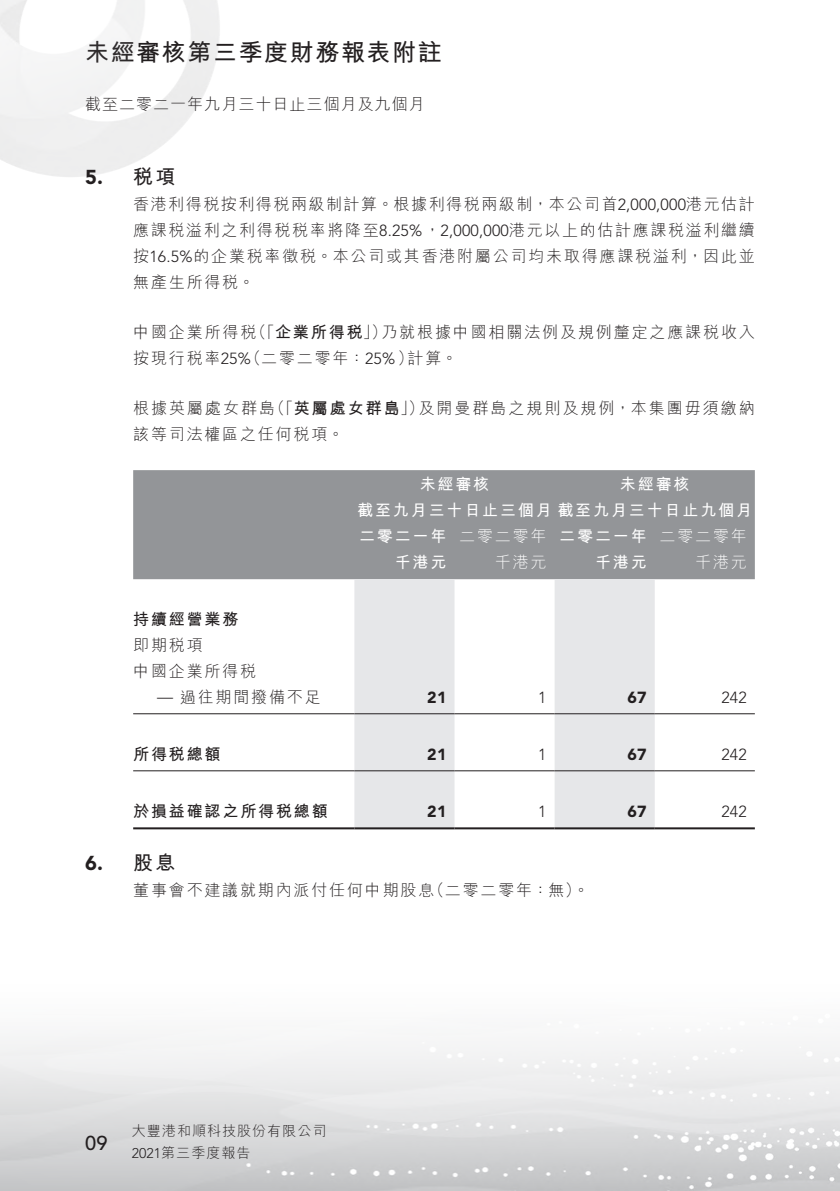
<style>
.page{position:relative;width:840px;height:1191px;background:#fff}
.page>*{position:absolute;margin:0;border:0;box-sizing:border-box;transform-origin:0 0}
.t1{font:700 24px "M Hei HK";letter-spacing:.065em;color:#231f20}
._03_H1{font:700 20px "M Hei HK";color:#231f20}
._03_H1-2{font:900 20px "Avenir LT Std";color:#231f20}
.t2{font:500 20px "Avenir LT Std";color:#231f20}
._12___P2{font:300 16px/26px "M Hei HK";letter-spacing:.115em;color:#231f20;text-align:justify}
._01_Body_Text{font:700 16px "M Hei HK";letter-spacing:.115em;color:#fff}
._01_Body_Text-2{font:700 16px "M Hei HK";letter-spacing:.115em;color:#231f20}
._12___P2-2{font:300 16px "M Hei HK";letter-spacing:.065em;color:#231f20}
._12___P2-3{font:700 16px "M Hei HK";letter-spacing:.125em;color:#231f20}
._01_Body_Text-3{font:300 16px "M Hei HK";letter-spacing:.115em;color:#231f20}
._01_Body_Text-4{font:300 16px "M Hei HK";letter-spacing:.115em;color:#fff}
._01_Body_Text-5{font:300 16px "Avenir LT Std";letter-spacing:.015em;color:#231f20}
._01_Body_Text-6{font:900 16px "Avenir LT Std";letter-spacing:.015em;color:#231f20}
.t3{font:300 14px "M Hei HK";letter-spacing:.075em;color:#231f20}
.s1{font-family:"Avenir LT Std"}
.s2{font-weight:300}
</style>
<div class="page">
<img style="left:0;top:1036px;width:838px;height:155px">
<div style="left:133px;top:470px;width:621px;height:109px;background:#939598"></div>
<svg style="left:354px;top:579px;width:300px;height:248px;fill:#e6e7e9"></svg>
<hr style="left:133px;top:713px;width:221px;height:1px;background:#231f20">
<hr style="left:354px;top:713px;width:100px;height:1px;background:#231f20">
<hr style="left:454px;top:713px;width:100px;height:1px;background:#231f20">
<hr style="left:554px;top:713px;width:100px;height:1px;background:#231f20">
<hr style="left:654px;top:713px;width:100px;height:1px;background:#231f20">
<hr style="left:133px;top:770px;width:221px;height:1px;background:#231f20">
<hr style="left:354px;top:770px;width:100px;height:1px;background:#231f20">
<hr style="left:454px;top:770px;width:100px;height:1px;background:#231f20">
<hr style="left:554px;top:770px;width:100px;height:1px;background:#231f20">
<hr style="left:654px;top:770px;width:100px;height:1px;background:#231f20">
<hr style="left:133px;top:827px;width:221px;height:2px;background:#231f20">
<hr style="left:354px;top:827px;width:100px;height:2px;background:#231f20">
<hr style="left:454px;top:827px;width:100px;height:2px;background:#231f20">
<hr style="left:554px;top:827px;width:100px;height:2px;background:#231f20">
<hr style="left:654px;top:827px;width:100px;height:2px;background:#231f20">
<h1 class="t1" style="left:85px;top:35px;width:358px">未經審核第三季度財務報表附註</h1>
<p class="_12___P2-2" style="left:85px;top:96px;width:341px">截至二零二一年九月三十日止三個月及九個月</p>
<p class="_03_H1-2" style="left:85px;top:165px;width:20px">5.</p>
<p class="_03_H1-2" style="left:85px;top:851px;width:20px">6.</p>
<p class="_03_H1" style="left:133px;top:162px;width:44px">稅項</p>
<p class="_12___P2" style="left:133px;top:191px;width:622px">香港利得稅按利得稅兩級制計算。根據利得稅兩級制，本公司首<span class="s1">2,000,000</span>港元估計應課稅溢利之利得稅稅率將降至<span class="s1">8.25%</span>，<span class="s1">2,000,000</span>港元以上的估計應課稅溢利繼續按<span class="s1">16.5%</span>的企業稅率徵稅。本公司或其香港附屬公司均未取得應課稅溢利，因此並無產生所得稅。</p>
<p class="_12___P2" style="left:381px;top:319px;width:375px">乃就根據中國相關法例及規例釐定之應課稅收入</p>
<p class="_12___P2-3" style="left:250px;top:320px;width:138px"><span class="s2">（「</span>企業所得稅<span class="s2">」）</span></p>
<p class="_12___P2" style="left:133px;top:319px;width:125px">中國企業所得稅</p>
<p class="_12___P2" style="left:245px;top:345px;width:170px">（二零二零年：<span class="s1">25%</span>）</p>
<p class="_12___P2" style="left:133px;top:345px;width:119px">按現行稅率<span class="s1">25%</span></p>
<p class="_12___P2" style="left:407px;top:345px;width:52px">計算。</p>
<p class="_12___P2-3" style="left:269px;top:396px;width:156px"><span class="s2">（「</span>英屬處女群島<span class="s2">」）</span></p>
<p class="_12___P2" style="left:133px;top:395px;width:212px">根據英屬處女群島<br>該等司法權區之任何稅項。</p>
<p class="_12___P2" style="left:418px;top:395px;width:337px">及開曼群島之規則及規例，本集團毋須繳納</p>
<p class="_01_Body_Text" style="left:419px;top:472px;width:71px">未經審核</p>
<p class="_01_Body_Text" style="left:357px;top:498px;width:396px">截至九月三十日止三個月截至九月三十日止九個月</p>
<p class="_01_Body_Text-4" style="left:659px;top:528px;width:89px">二零二零年</p>
<p class="_01_Body_Text" style="left:619px;top:472px;width:71px">未經審核</p>
<p class="_01_Body_Text-4" style="left:459px;top:528px;width:89px">二零二零年</p>
<p class="_01_Body_Text" style="left:359px;top:524px;width:89px">二零二一年</p>
<p class="_01_Body_Text" style="left:559px;top:524px;width:89px">二零二一年</p>
<p class="_01_Body_Text" style="left:394px;top:550px;width:53px">千港元</p>
<p class="_01_Body_Text-4" style="left:494px;top:554px;width:53px">千港元</p>
<p class="_01_Body_Text" style="left:594px;top:550px;width:53px">千港元</p>
<p class="_01_Body_Text-4" style="left:694px;top:554px;width:53px">千港元</p>
<p class="_01_Body_Text-2" style="left:133px;top:607px;width:107px">持續經營業務</p>
<p class="_01_Body_Text-3" style="left:133px;top:637px;width:71px">即期稅項</p>
<p class="_01_Body_Text-3" style="left:133px;top:663px;width:124px">中國企業所得稅</p>
<p class="_01_Body_Text-3" style="left:180px;top:689px;width:142px">過往期間撥備不足</p>
<p class="_01_Body_Text-5" style="left:157px;top:686px;width:17px">—</p>
<p class="_01_Body_Text-6" style="left:427px;top:688px;width:21px">21</p>
<p class="_01_Body_Text-5" style="left:538px;top:688px;width:10px">1</p>
<p class="_01_Body_Text-6" style="left:627px;top:688px;width:21px">67</p>
<p class="_01_Body_Text-5" style="left:721px;top:688px;width:27px">242</p>
<p class="_01_Body_Text-2" style="left:133px;top:742px;width:89px">所得稅總額</p>
<p class="_01_Body_Text-6" style="left:427px;top:745px;width:21px">21</p>
<p class="_01_Body_Text-5" style="left:538px;top:745px;width:10px">1</p>
<p class="_01_Body_Text-6" style="left:627px;top:745px;width:21px">67</p>
<p class="_01_Body_Text-5" style="left:721px;top:745px;width:27px">242</p>
<p class="_01_Body_Text-2" style="left:133px;top:799px;width:196px">於損益確認之所得稅總額</p>
<p class="_03_H1" style="left:133px;top:848px;width:44px">股息</p>
<p class="_01_Body_Text-6" style="left:427px;top:802px;width:21px">21</p>
<p class="_01_Body_Text-5" style="left:538px;top:802px;width:10px">1</p>
<p class="_01_Body_Text-6" style="left:627px;top:802px;width:21px">67</p>
<p class="_01_Body_Text-5" style="left:721px;top:802px;width:27px">242</p>
<p class="_12___P2" style="left:133px;top:877px;width:302px">董事會不建議就期內派付任何中期股息</p>
<p class="_12___P2" style="left:428px;top:877px;width:162px">（二零二零年：無。(</p>
<p class="t2" style="left:85px;top:1131px;width:24px">09</p>
<p class="t3" style="left:132px;top:1123px;width:196px">大豐港和順科技股份有限公司</p>
<p class="t3" style="left:132px;top:1145px;width:120px"><span class="s1">2021</span>第三季度報告</p>
</div>
